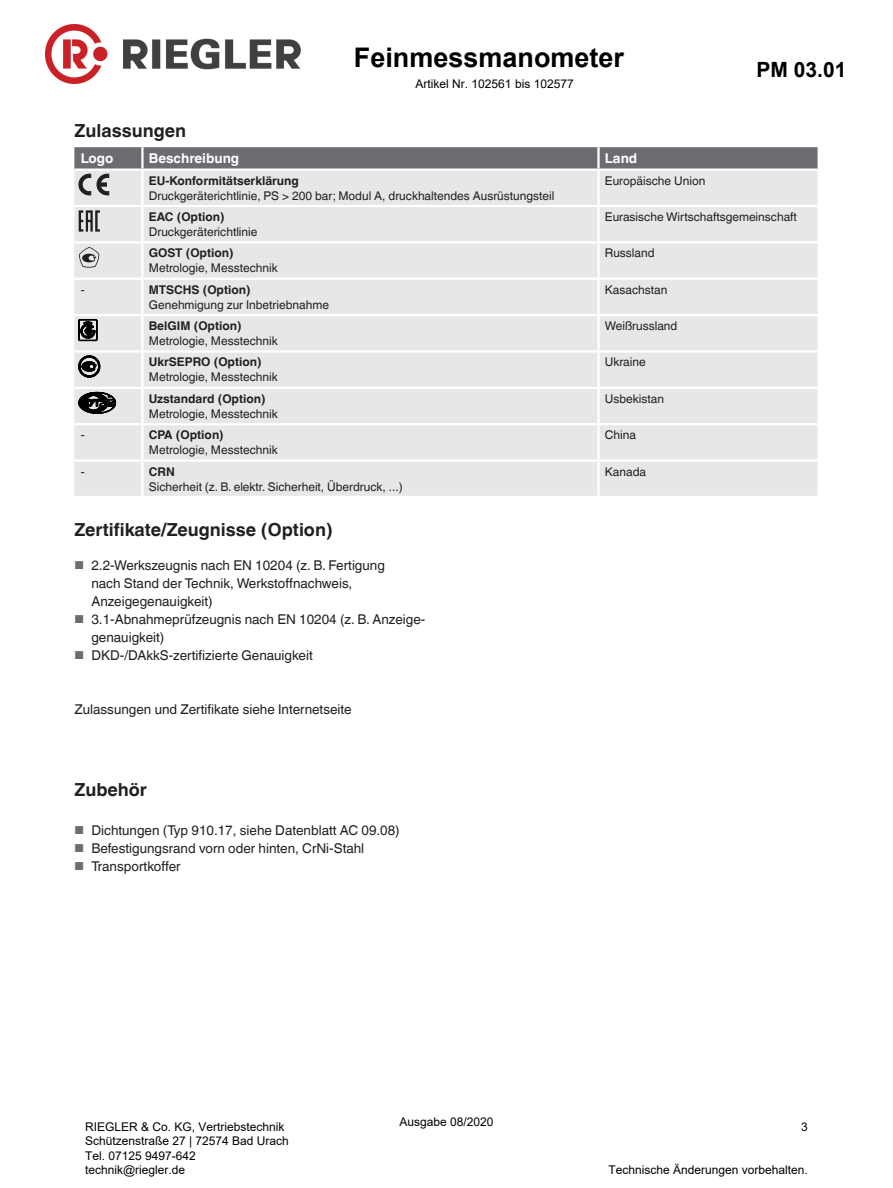
<style>
.page{position:relative;width:893px;height:1188px;background:#fff}
.page>*{position:absolute;margin:0;border:0;box-sizing:border-box;transform-origin:0 0}
.t1{font:700 27px "Arial";color:#000}
.t2{font:700 21px "Arial";color:#000}
.t3{font:700 18px "Helvetica World";color:#231f20}
.t4{font:13.5px/18px "Helvetica World";color:#231f20}
.t5{font:700 13.5px "Helvetica World";color:#fff}
.t6{font:12px "Helvetica World";color:#231f20}
.t7{font:12px/14.4px "Arial";color:#000}
.t8{font:700 12px "Helvetica World";color:#231f20}
.s1{font-style:inherit}
.s2{font-size:11.55px;color:#6c6d70}
</style>
<div class="page">
<div style="left:74px;top:195px;width:744px;height:301px;background:#e6e7e9"></div>
<hr style="left:74px;top:205px;width:68px;height:2px;background:#fff">
<hr style="left:142px;top:205px;width:456px;height:2px;background:#fff">
<hr style="left:598px;top:205px;width:220px;height:2px;background:#fff">
<hr style="left:142px;top:241px;width:456px;height:3px;background:#fff">
<hr style="left:142px;top:423px;width:456px;height:2px;background:#fff">
<hr style="left:142px;top:459px;width:456px;height:3px;background:#fff">
<hr style="left:141px;top:316px;width:3px;height:34px;background:#fff">
<hr style="left:597px;top:316px;width:3px;height:34px;background:#fff">
<hr style="left:141px;top:425px;width:3px;height:34px;background:#fff">
<hr style="left:597px;top:425px;width:3px;height:34px;background:#fff">
<hr style="left:142px;top:350px;width:456px;height:3px;background:#fff">
<hr style="left:141px;top:353px;width:3px;height:34px;background:#fff">
<hr style="left:598px;top:350px;width:220px;height:3px;background:#fff">
<hr style="left:597px;top:353px;width:3px;height:34px;background:#fff">
<hr style="left:74px;top:350px;width:68px;height:3px;background:#fff">
<hr style="left:74px;top:314px;width:68px;height:2px;background:#fff">
<hr style="left:142px;top:314px;width:456px;height:2px;background:#fff">
<hr style="left:598px;top:314px;width:220px;height:2px;background:#fff">
<hr style="left:74px;top:387px;width:68px;height:2px;background:#fff">
<hr style="left:142px;top:387px;width:456px;height:2px;background:#fff">
<hr style="left:598px;top:387px;width:220px;height:2px;background:#fff">
<hr style="left:74px;top:278px;width:68px;height:2px;background:#fff">
<hr style="left:142px;top:278px;width:456px;height:2px;background:#fff">
<hr style="left:141px;top:280px;width:3px;height:34px;background:#fff">
<hr style="left:598px;top:278px;width:220px;height:2px;background:#fff">
<hr style="left:597px;top:280px;width:3px;height:34px;background:#fff">
<hr style="left:141px;top:389px;width:3px;height:34px;background:#fff">
<hr style="left:597px;top:389px;width:3px;height:34px;background:#fff">
<hr style="left:74px;top:423px;width:68px;height:2px;background:#fff">
<hr style="left:598px;top:423px;width:220px;height:2px;background:#fff">
<hr style="left:598px;top:241px;width:220px;height:3px;background:#fff">
<hr style="left:598px;top:459px;width:220px;height:3px;background:#fff">
<hr style="left:74px;top:241px;width:68px;height:3px;background:#fff">
<hr style="left:74px;top:459px;width:68px;height:3px;background:#fff">
<hr style="left:597px;top:171px;width:3px;height:34px;background:#fff">
<hr style="left:141px;top:171px;width:3px;height:34px;background:#fff">
<hr style="left:597px;top:207px;width:3px;height:34px;background:#fff">
<hr style="left:597px;top:244px;width:3px;height:34px;background:#fff">
<hr style="left:597px;top:462px;width:3px;height:34px;background:#fff">
<hr style="left:141px;top:207px;width:3px;height:34px;background:#fff">
<hr style="left:141px;top:244px;width:3px;height:34px;background:#fff">
<hr style="left:141px;top:462px;width:3px;height:34px;background:#fff">
<svg style="left:74px;top:147px;width:744px;height:48px;background:#afb0b2"></svg>
<svg style="left:79px;top:210px;width:21px;height:22px"></svg>
<svg style="left:79px;top:247px;width:20px;height:21px"></svg>
<svg style="left:79px;top:319px;width:18px;height:22px"></svg>
<svg style="left:79px;top:356px;width:21px;height:21px"></svg>
<svg style="left:79px;top:392px;width:37px;height:22px"></svg>
<img style="left:45px;top:25px;width:256px;height:58px">
<h1 class="t1" style="left:354px;top:38px;width:272px">Feinmessmanometer</h1>
<p class="t7" style="left:416px;top:76px;width:160px">Artikel Nr. 102<span class="s1">561 bis 102577</span></p>
<h3 class="t3" style="left:74px;top:120px;width:113px">Zulassungen</h3>
<p class="t5" style="left:81px;top:151px;width:34px">Logo</p>
<p class="t5" style="left:149px;top:151px;width:92px">Beschreibung</p>
<p class="t5" style="left:605px;top:151px;width:34px">Land</p>
<p class="t8" style="left:149px;top:173px;width:152px">EU-Konformitätserklärung</p>
<p class="t6" style="left:149px;top:188px;width:407px">Druckgeräterichtlinie, PS &gt; 200 bar; Modul A, druckhaltendes Ausrüstungsteil</p>
<p class="t6" style="left:605px;top:173px;width:102px">Europäische Union</p>
<h2 class="t2" style="left:757px;top:55px;width:91px">PM 0<span class="s1">3</span>.<span class="s1">01</span></h2>
<p class="t8" style="left:149px;top:210px;width:77px">EAC (Option)</p>
<p class="t6" style="left:149px;top:225px;width:110px">Druckgeräterichtlinie</p>
<p class="t6" style="left:605px;top:210px;width:194px">Eurasische Wirtschaftsgemeinschaft</p>
<p class="t8" style="left:149px;top:246px;width:86px">GOST (Option)</p>
<p class="t6" style="left:149px;top:261px;width:130px">Metrologie, Messtechnik</p>
<p class="t6" style="left:605px;top:246px;width:51px">Russland</p>
<p class="t6" style="left:81px;top:283px;width:5px">-</p>
<p class="t8" style="left:149px;top:283px;width:103px">MTSCHS (Option)</p>
<p class="t6" style="left:149px;top:298px;width:182px">Genehmigung zur Inbetriebnahme</p>
<p class="t6" style="left:605px;top:283px;width:64px">Kasachstan</p>
<p class="t8" style="left:149px;top:319px;width:94px">BelGIM (Option)</p>
<p class="t6" style="left:149px;top:334px;width:130px">Metrologie, Messtechnik</p>
<p class="t6" style="left:605px;top:319px;width:74px">Weißrussland</p>
<p class="t8" style="left:149px;top:355px;width:114px">UkrSEPRO (Option)</p>
<p class="t6" style="left:149px;top:370px;width:130px">Metrologie, Messtechnik</p>
<p class="t6" style="left:605px;top:355px;width:42px">Ukraine</p>
<p class="t8" style="left:149px;top:392px;width:118px">Uzstandard (Option)</p>
<p class="t6" style="left:149px;top:407px;width:130px">Metrologie, Messtechnik</p>
<p class="t6" style="left:605px;top:392px;width:61px">Usbekistan</p>
<p class="t6" style="left:81px;top:428px;width:5px">-</p>
<p class="t8" style="left:149px;top:428px;width:76px">CPA (Option)</p>
<p class="t6" style="left:149px;top:443px;width:130px">Metrologie, Messtechnik</p>
<p class="t6" style="left:605px;top:428px;width:33px">China</p>
<p class="t6" style="left:81px;top:464px;width:5px">-</p>
<p class="t8" style="left:149px;top:464px;width:27px">CRN</p>
<p class="t6" style="left:149px;top:479px;width:255px">Sicherheit (z. B. elektr. Sicherheit, Überdruck, ...)</p>
<p class="t6" style="left:605px;top:464px;width:43px">Kanada</p>
<h3 class="t3" style="left:74px;top:519px;width:260px">Zertifikate/Zeugnisse (Option)</h3>
<p class="t4" style="left:91px;top:556px;width:295px;text-indent:-17px"><span class="s2">■</span> 2.2-Werkszeugnis nach EN 10204 (z. B. Fertigung nach Stand der Technik, Werkstoffnachweis,<br>Anzeigegenauigkeit)</p>
<p class="t4" style="left:91px;top:610px;width:335px;text-indent:-17px"><span class="s2">■</span> 3.1-Abnahmeprüfzeugnis nach EN 10204 (z. B. Anzeige&shy;genauigkeit)</p>
<p class="t4" style="left:74px;top:646px;width:240px"><span class="s2">■</span> DKD-/DAkkS-zertifizierte Genauigkeit</p>
<p class="t4" style="left:74px;top:700px;width:279px">Zulassungen und Zertifikate siehe Internetseite</p>
<h3 class="t3" style="left:74px;top:779px;width:74px">Zubehör</h3>
<p class="t4" style="left:74px;top:821px;width:327px"><span class="s2">■</span> Dichtungen (Typ 910.17, siehe Datenblatt AC 09.08)</p>
<p class="t4" style="left:74px;top:839px;width:291px"><span class="s2">■</span> Befestigungsrand vorn oder hinten, CrNi-Stahl</p>
<p class="t4" style="left:74px;top:857px;width:108px"><span class="s2">■</span> Transportkoffer</p>
<p class="t7" style="left:85px;top:1119px;width:205px">RIEGLER &amp; Co. KG, Vertriebstechnik<br>Schützenstraße 27 | 72574 Bad Urach<br>Tel. 07125 9497-642 technik@riegler.de</p>
<p class="t7" style="left:399px;top:1115px;width:96px">Ausgabe 08/2020</p>
<p class="t7" style="left:801px;top:1119px;width:8px">3</p>
<p class="t7" style="left:608px;top:1162px;width:201px">Technische Änderungen vorbehalten.</p>
</div>
